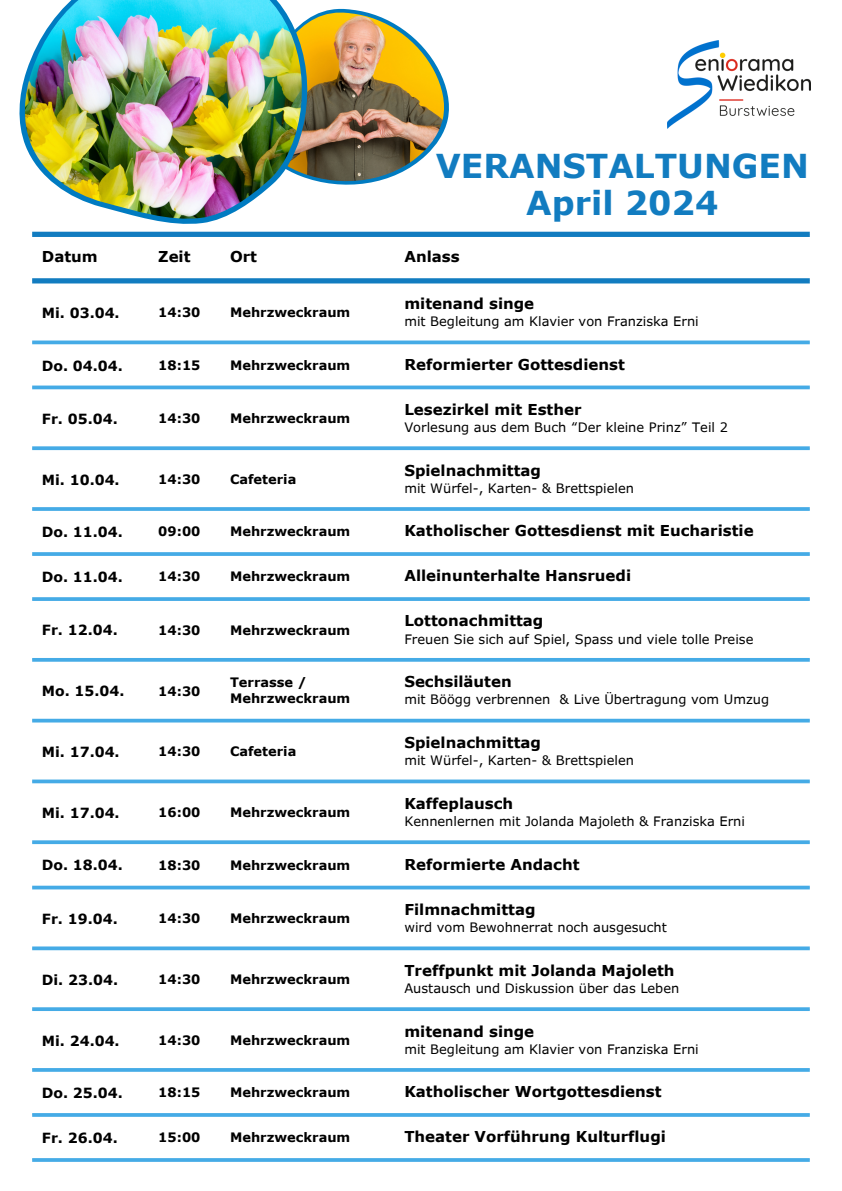
<style>
.page{position:relative;width:842px;height:1191px;background:#fff}
.page>*{position:absolute;margin:0;border:0;box-sizing:border-box;transform-origin:0 0}
.t1{font:700 32.9px/37px "Verdana";color:#127cc0;text-align:center}
.t2{font:700 15px "Verdana";color:#000}
.t3{font:700 14px "Verdana";color:#000}
.t4{font:13px "Verdana Pro";color:#000}
.t5{font:700 13px/15.8px "Verdana";color:#000}
</style>
<div class="page">
<svg style="left:317px;top:9px;width:132px;height:176px"></svg>
<img style="left:308px;top:13px;width:136px;height:168px">
<svg style="left:19px;top:19px;width:289px;height:205px"></svg>
<img style="left:25px;top:0;width:277px;height:219px">
<img style="left:667px;top:40px;width:143px;height:88px">
<svg style="left:32px;top:340px;width:778px;height:4px;background:#5db6e9"></svg>
<svg style="left:32px;top:385px;width:778px;height:4px;background:#5eb6e9"></svg>
<svg style="left:32px;top:446px;width:778px;height:4px;background:#54b2e8"></svg>
<svg style="left:32px;top:507px;width:778px;height:4px;background:#50afe7"></svg>
<svg style="left:32px;top:552px;width:778px;height:4px;background:#50afe7"></svg>
<svg style="left:32px;top:597px;width:778px;height:4px;background:#50afe7"></svg>
<hr style="left:32px;top:658px;width:778px;height:3px;background:#45abe6">
<svg style="left:32px;top:718px;width:778px;height:4px;background:#68bbea"></svg>
<svg style="left:32px;top:779px;width:778px;height:4px;background:#5eb6e9"></svg>
<svg style="left:32px;top:840px;width:778px;height:4px;background:#54b2e8"></svg>
<svg style="left:32px;top:885px;width:778px;height:4px;background:#65b9ea"></svg>
<svg style="left:32px;top:946px;width:778px;height:4px;background:#5bb5e9"></svg>
<hr style="left:32px;top:1007px;width:778px;height:3px;background:#45abe6">
<svg style="left:32px;top:1068px;width:778px;height:3px;background:#48ace6"></svg>
<svg style="left:32px;top:1113px;width:778px;height:3px;background:#4aade6"></svg>
<svg style="left:32px;top:1158px;width:778px;height:3px;background:#4caee6"></svg>
<div style="left:32px;top:232px;width:778px;height:5px;background:#127cc0"></div>
<div style="left:32px;top:278px;width:778px;height:5px;background:#127cc0"></div>
<h1 class="t1" style="left:436px;top:146px;width:375px">VERANSTALTUNGEN<br>April 2024</h1>
<p class="t2" style="left:42px;top:247px;width:57px">Datum</p>
<p class="t2" style="left:158px;top:247px;width:34px">Zeit</p>
<p class="t2" style="left:230px;top:247px;width:29px">Ort</p>
<p class="t2" style="left:404px;top:247px;width:57px">Anlass</p>
<p class="t3" style="left:42px;top:304px;width:79px">Mi. 03.04.</p>
<p class="t5" style="left:158px;top:304px;width:44px">14:30</p>
<p class="t5" style="left:230px;top:304px;width:122px">Mehrzweckraum</p>
<p class="t2" style="left:404px;top:294px;width:131px">mitenand singe</p>
<p class="t4" style="left:404px;top:313px;width:296px">mit Begleitung am Klavier von Franziska Erni</p>
<p class="t3" style="left:42px;top:356px;width:82px">Do. 04.04.</p>
<p class="t5" style="left:158px;top:356px;width:44px">18:15</p>
<p class="t5" style="left:230px;top:356px;width:122px">Mehrzweckraum</p>
<p class="t2" style="left:404px;top:354px;width:222px">Reformierter Gottesdienst</p>
<p class="t3" style="left:42px;top:409px;width:77px">Fr. 05.04.</p>
<p class="t5" style="left:158px;top:410px;width:44px">14:30</p>
<p class="t5" style="left:230px;top:410px;width:122px">Mehrzweckraum</p>
<p class="t3" style="left:42px;top:470px;width:79px">Mi. 10.04.</p>
<p class="t5" style="left:158px;top:470px;width:44px">14:30</p>
<p class="t5" style="left:230px;top:470px;width:68px">Cafeteria</p>
<p class="t2" style="left:404px;top:399px;width:179px">Lesezirkel mit Esther</p>
<p class="t4" style="left:404px;top:419px;width:325px">Vorlesung aus dem Buch “Der kleine Prinz” Teil 2</p>
<p class="t2" style="left:404px;top:460px;width:138px">Spielnachmittag</p>
<p class="t4" style="left:404px;top:479px;width:231px">mit Würfel-, Karten- &amp; Brettspielen</p>
<p class="t3" style="left:42px;top:523px;width:82px">Do. 11.04.</p>
<p class="t5" style="left:158px;top:523px;width:44px">09:00</p>
<p class="t5" style="left:230px;top:523px;width:122px">Mehrzweckraum</p>
<p class="t2" style="left:404px;top:521px;width:351px">Katholischer Gottesdienst mit Eucharistie</p>
<p class="t3" style="left:42px;top:568px;width:82px">Do. 11.04.</p>
<p class="t5" style="left:158px;top:568px;width:44px">14:30</p>
<p class="t5" style="left:230px;top:568px;width:122px">Mehrzweckraum</p>
<p class="t2" style="left:404px;top:566px;width:228px">Alleinunterhalte Hansruedi</p>
<p class="t3" style="left:42px;top:621px;width:77px">Fr. 12.04.</p>
<p class="t5" style="left:158px;top:621px;width:44px">14:30</p>
<p class="t5" style="left:230px;top:621px;width:122px">Mehrzweckraum</p>
<p class="t2" style="left:404px;top:611px;width:141px">Lottonachmittag</p>
<p class="t4" style="left:404px;top:630px;width:351px">Freuen Sie sich auf Spiel, Spass und viele tolle Preise</p>
<p class="t3" style="left:42px;top:682px;width:84px">Mo. 15.04.</p>
<p class="t5" style="left:158px;top:682px;width:44px">14:30</p>
<p class="t5" style="left:230px;top:674px;width:122px">Terrasse /<br>Mehrzweckraum</p>
<p class="t2" style="left:404px;top:672px;width:109px">Sechsiläuten</p>
<p class="t4" style="left:404px;top:691px;width:366px">mit Böögg verbrennen &amp; Live Übertragung vom Umzug</p>
<p class="t3" style="left:42px;top:742px;width:79px">Mi. 17.04.</p>
<p class="t5" style="left:158px;top:743px;width:44px">14:30</p>
<p class="t5" style="left:230px;top:743px;width:68px">Cafeteria</p>
<p class="t3" style="left:42px;top:803px;width:79px">Mi. 17.04.</p>
<p class="t5" style="left:158px;top:803px;width:44px">16:00</p>
<p class="t5" style="left:230px;top:803px;width:122px">Mehrzweckraum</p>
<p class="t2" style="left:404px;top:732px;width:138px">Spielnachmittag</p>
<p class="t4" style="left:404px;top:752px;width:231px">mit Würfel-, Karten- &amp; Brettspielen</p>
<p class="t2" style="left:404px;top:793px;width:110px">Kaffeplausch</p>
<p class="t4" style="left:404px;top:812px;width:342px">Kennenlernen mit Jolanda Majoleth &amp; Franziska Erni</p>
<p class="t3" style="left:42px;top:856px;width:82px">Do. 18.04.</p>
<p class="t5" style="left:158px;top:856px;width:44px">18:30</p>
<p class="t5" style="left:230px;top:856px;width:122px">Mehrzweckraum</p>
<p class="t2" style="left:404px;top:854px;width:177px">Reformierte Andacht</p>
<p class="t3" style="left:42px;top:909px;width:77px">Fr. 19.04.</p>
<p class="t5" style="left:158px;top:910px;width:44px">14:30</p>
<p class="t5" style="left:230px;top:910px;width:122px">Mehrzweckraum</p>
<p class="t3" style="left:42px;top:970px;width:78px">Di. 23.04.</p>
<p class="t5" style="left:158px;top:970px;width:44px">14:30</p>
<p class="t5" style="left:230px;top:970px;width:122px">Mehrzweckraum</p>
<p class="t3" style="left:42px;top:1031px;width:79px">Mi. 24.04.</p>
<p class="t5" style="left:158px;top:1031px;width:44px">14:30</p>
<p class="t5" style="left:230px;top:1031px;width:122px">Mehrzweckraum</p>
<p class="t2" style="left:404px;top:899px;width:133px">Filmnachmittag</p>
<p class="t4" style="left:404px;top:919px;width:264px">wird vom Bewohnerrat noch ausgesucht</p>
<p class="t2" style="left:404px;top:960px;width:272px">Treffpunkt mit Jolanda Majoleth</p>
<p class="t4" style="left:404px;top:979px;width:276px">Austausch und Diskussion über das Leben</p>
<p class="t2" style="left:404px;top:1021px;width:131px">mitenand singe</p>
<p class="t4" style="left:404px;top:1040px;width:296px">mit Begleitung am Klavier von Franziska Erni</p>
<p class="t3" style="left:42px;top:1083px;width:82px">Do. 25.04.</p>
<p class="t5" style="left:158px;top:1084px;width:44px">18:15</p>
<p class="t5" style="left:230px;top:1084px;width:122px">Mehrzweckraum</p>
<p class="t2" style="left:404px;top:1082px;width:259px">Katholischer Wortgottesdienst</p>
<p class="t3" style="left:42px;top:1128px;width:77px">Fr. 26.04.</p>
<p class="t5" style="left:158px;top:1129px;width:44px">15:00</p>
<p class="t5" style="left:230px;top:1129px;width:122px">Mehrzweckraum</p>
<p class="t2" style="left:404px;top:1127px;width:263px">Theater Vorführung Kulturflugi</p>
</div>
